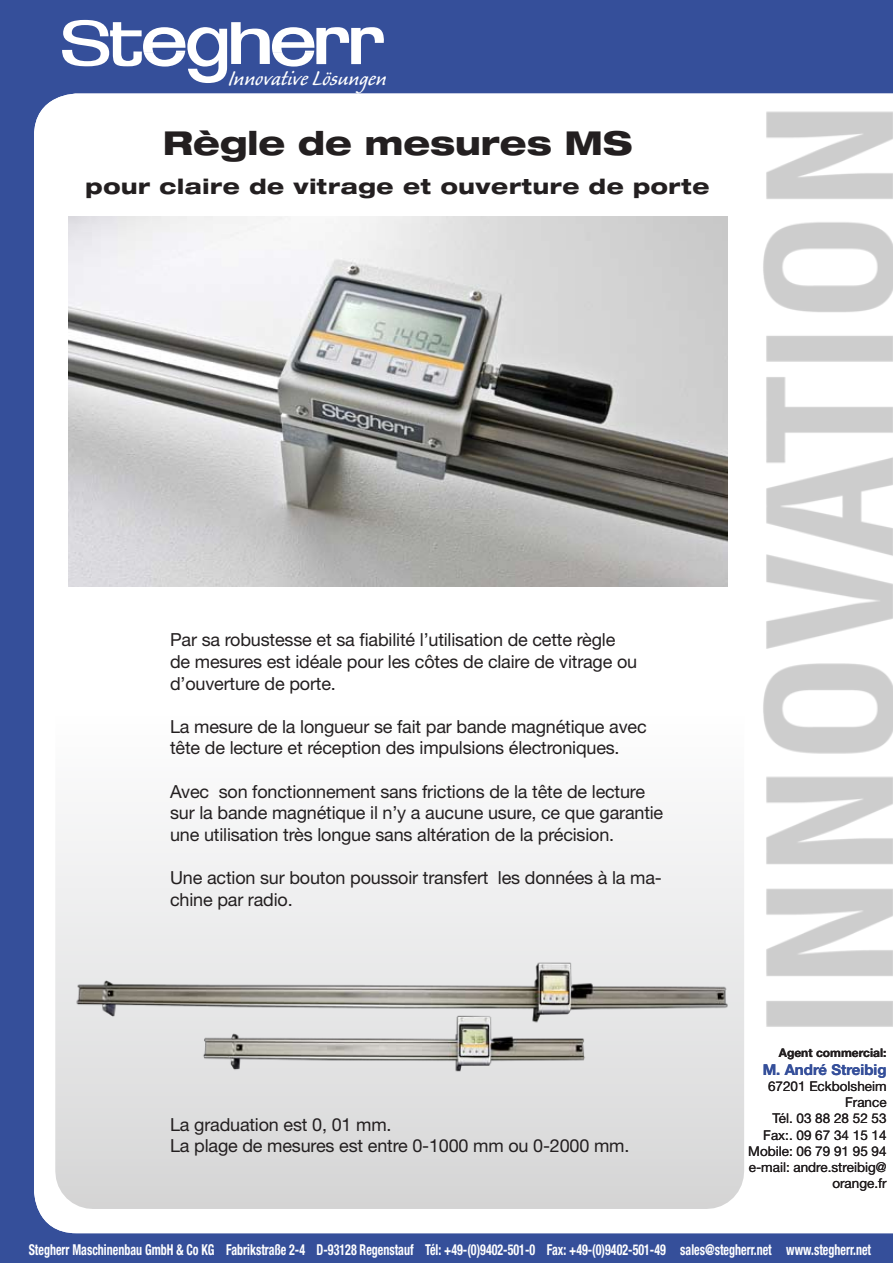
<style>
.page{position:relative;width:893px;height:1263px;background:#354f9a}
.page>*{position:absolute;margin:0;border:0;box-sizing:border-box;transform-origin:0 0}
.t1{font:800 expanded 33px "Helvetica Neue LT Std";color:#231f20}
.t2{font:27px "Caliban Std";color:#fff}
.t3{font:800 expanded 21px "Helvetica Neue LT Std";letter-spacing:.03em;color:#231f20}
.t4{font:18px/21.6px "Helvetica Neue LT Std";letter-spacing:-.01em;color:#231f20}
.t5{font:700 condensed 15px "Helvetica Neue LT Std";color:#fff;scale:.8 1}
.t6{font:700 15px "Helvetica Neue LT Std";color:#354f9a}
.t7{font:13.5px/16.2px "Helvetica Neue LT Std";color:#231f20;text-align:right}
.t8{font:700 12px "Helvetica Neue LT Std";color:#231f20}
</style>
<div class="page">
<div style="left:34px;top:94px;width:859px;height:1139px;background:#fff"></div>
<svg style="left:62px;top:20px;width:322px;height:63px"></svg>
<img style="left:738px;top:94px;width:155px;height:946px">
<svg style="left:131px;top:587px;width:537px;height:546px;background:#f4f4f5"></svg>
<div style="left:55px;top:210px;width:689px;height:999px;border:75px solid #fff"></div>
<img style="left:68px;top:217px;width:659px;height:370px">
<img style="left:68px;top:952px;width:665px;height:129px">
<h2 class="t2" style="left:229px;top:65px;width:160px">Innovative Lösungen</h2>
<h1 class="t1" style="left:163px;top:122px;width:471px">Règle de mesures MS</h1>
<p class="t3" style="left:86px;top:173px;width:625px">pour claire de vitrage et ouverture de porte</p>
<p class="t4" style="left:170px;top:629px;width:469px">Par sa robustesse et sa fiabilité l’utilisation de cette règle de mesures est idéale pour les côtes de claire de vitrage ou d’ouverture de porte.</p>
<p class="t4" style="left:170px;top:715px;width:478px">La mesure de la longueur se fait par bande magnétique avec tête de lecture et réception des impulsions électroniques.</p>
<p class="t4" style="left:170px;top:780px;width:495px">Avec son fonctionnement sans frictions de la tête de lecture sur la bande magnétique il n’y a aucune usure, ce que garantie une utilisation très longue sans altération de la précision.</p>
<p class="t4" style="left:170px;top:867px;width:493px">Une action sur bouton poussoir transfert les données à la ma&shy;chine par radio.</p>
<p class="t4" style="left:170px;top:1113px;width:461px">La graduation est 0, 01 mm.<br>La plage de mesures est entre 0-1000 mm ou 0-2000 mm.</p>
<p class="t8" style="left:779px;top:1045px;width:109px">Agent commercial:</p>
<p class="t6" style="left:763px;top:1060px;width:125px">M. André Streibig</p>
<p class="t7" style="left:748px;top:1078px;width:140px">67201 Eckbolsheim<br>France<br>Tél. 03 88 28 52 53<br>Fax:. 09 67 34 15 14<br>Mobile: 06 79 91 95 94 e-mail: andre.streibig@ orange.fr</p>
<p class="t5" style="left:29px;top:1240px;width:1054px">Stegherr Maschinenbau GmbH &amp; Co KG Fabrikstraße 2-4 D-93128 Regenstauf Tél: +49-(0)9402-501-0 Fax: +49-(0)9402-501-49 sales@stegherr.net www.stegherr.net</p>
</div>
